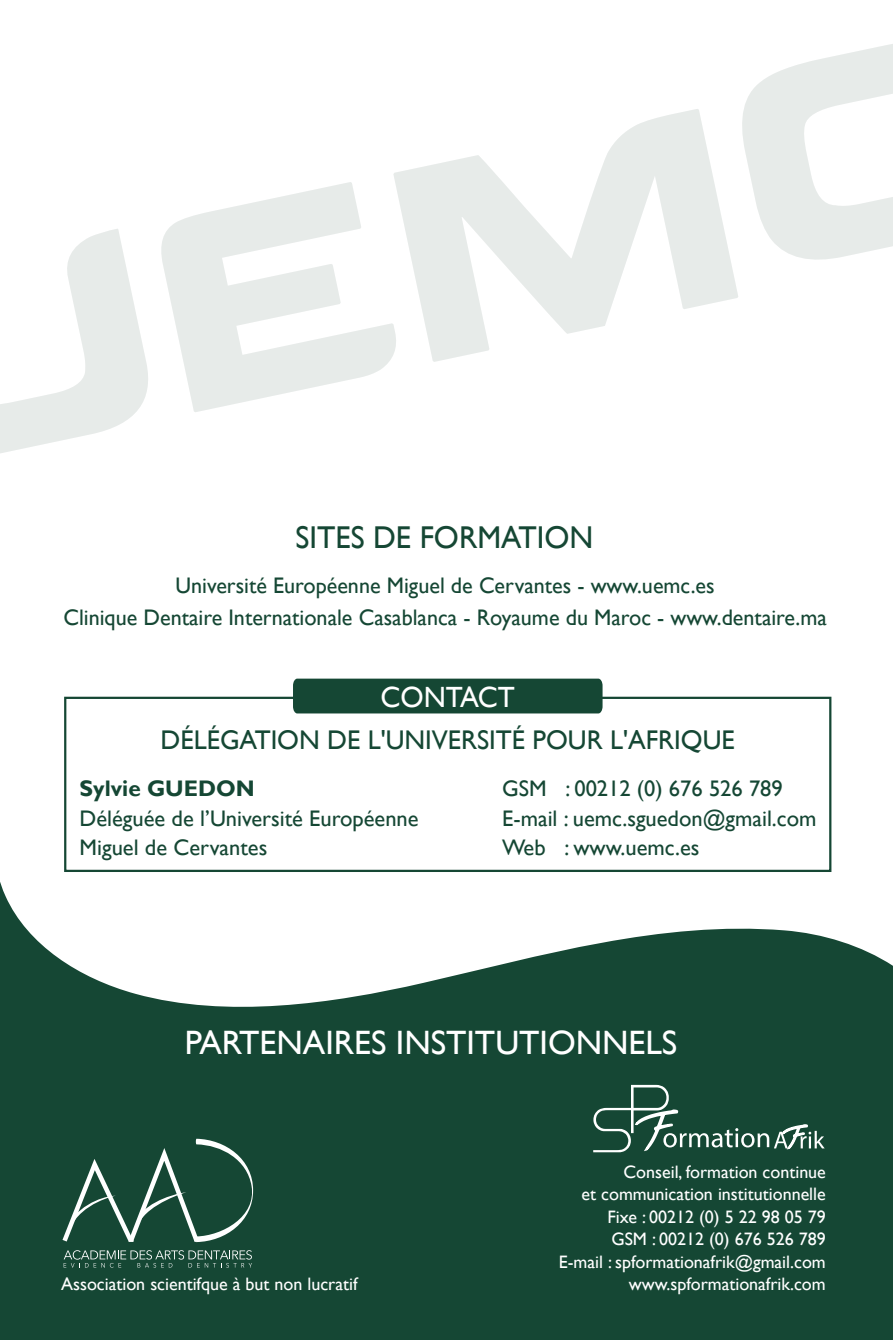
<style>
.page{position:relative;width:893px;height:1340px;background:#fff}
.page>*{position:absolute;margin:0;border:0;box-sizing:border-box;transform-origin:0 0}
.t1{font:33.75px "Gill Sans";color:#fff}
.t2{font:31.5px "Gill Sans";color:#154734}
.t3{font:29.25px "Gill Sans";color:#fff}
.t4{font:27px "Gill Sans";color:#154734}
.t5{font:22.5px/29.2px "Gill Sans";color:#154734}
.t6{font:700 22.5px "Gill Sans";color:#154734}
.t7{font:18px/22.5px "Gill Sans";color:#fff;text-align:right}
</style>
<div class="page">
<div style="left:64px;top:696px;width:767px;height:176px;border:2px solid #154734"></div>
<div style="left:293px;top:678px;width:310px;height:35px;background:#154734"></div>
<svg style="left:0;top:229px;width:148px;height:224px"></svg>
<svg style="left:161px;top:182px;width:232px;height:230px;fill:#e7ebe9"></svg>
<svg style="left:393px;top:109px;width:345px;height:253px"></svg>
<svg style="left:742px;top:44px;width:151px;height:216px"></svg>
<div style="left:0;top:1012px;width:893px;height:327px;background:#154734"></div>
<svg style="left:0;top:882px;width:893px;height:130px"></svg>
<svg style="left:62px;top:1138px;width:192px;height:129px"></svg>
<svg style="left:593px;top:1084px;width:232px;height:68px"></svg>
<h2 class="t2" style="left:296px;top:519px;width:299px">SITES DE FORMATION</h2>
<p class="t5" style="left:63px;top:570px;width:765px;line-height:31.5px;text-align:center">Université Européenne Miguel de Cervantes - www.uemc.es<br>Clinique Dentaire Internationale Casablanca - Royaume du Maroc - www.dentaire.ma</p>
<h3 class="t3" style="left:381px;top:680px;width:136px">CONTACT</h3>
<p class="t4" style="left:161px;top:724px;width:576px">DÉLÉGATION DE L'UNIVERSITÉ POUR L'AFRIQUE</p>
<p class="t6" style="left:80px;top:775px;width:177px">Sylvie GUEDON</p>
<p class="t5" style="left:80px;top:804px;width:341px">Déléguée de l’Université Européenne<br>Miguel de Cervantes</p>
<p class="t5" style="left:502px;top:774px;width:316px">GSM : 00212 (0) 676 526 789<br>E-mail : uemc.sguedon@gmail.com<br>Web : www.uemc.es</p>
<h1 class="t1" style="left:185px;top:1022px;width:494px">PARTENAIRES INSTITUTIONNELS</h1>
<p class="t7" style="left:559px;top:1160px;width:269px">Conseil, formation continue<br>et communication institutionnelle<br>Fixe : 00212 (0) 5 22 98 05 79<br>GSM : 00212 (0) 676 526 789<br>E-mail : spformationafrik@gmail.com</p>
<p class="t7" style="left:61px;top:1273px;width:298px">Association scientifque à but non lucratif</p>
<p class="t7" style="left:629px;top:1273px;width:198px">www.spformationafrik.com</p>
</div>
